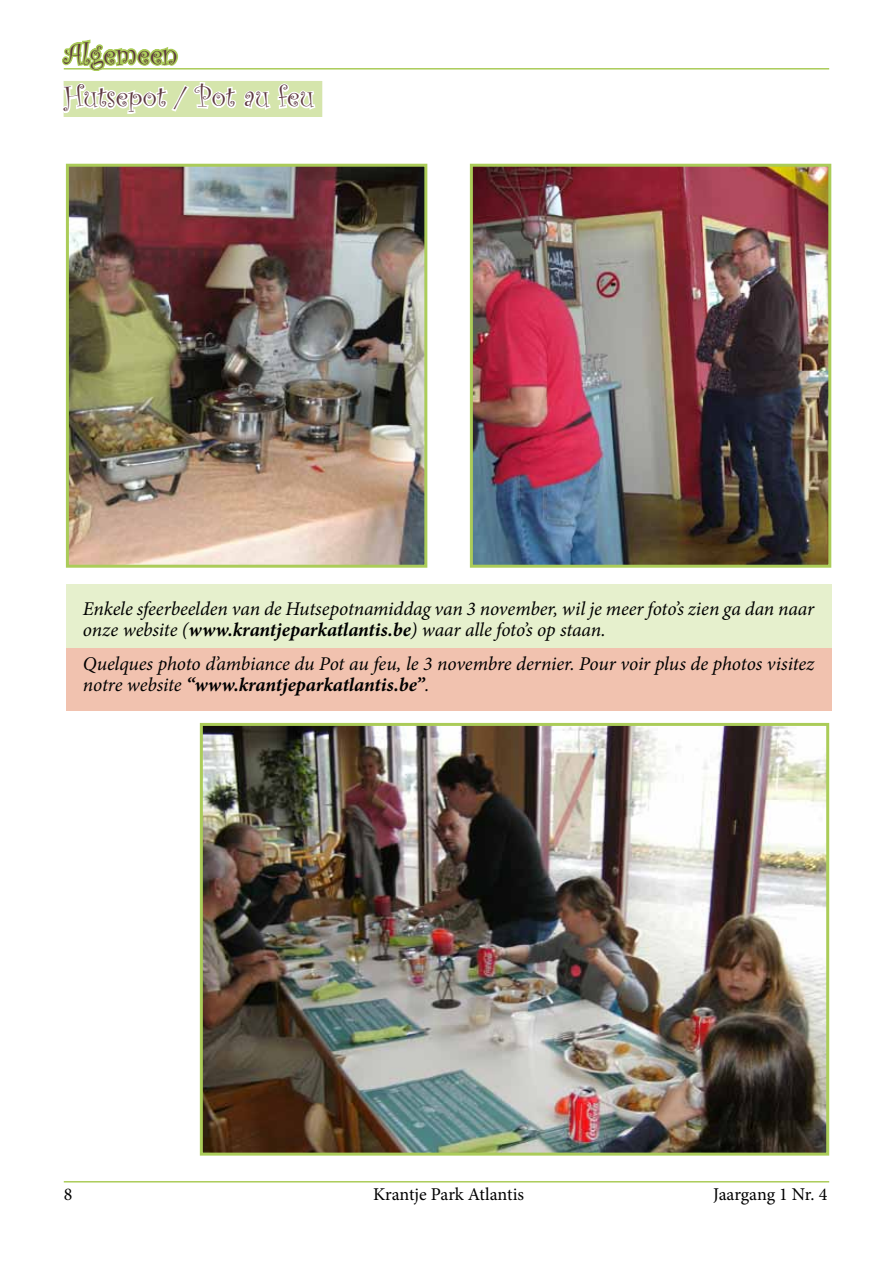
<style>
.page{position:relative;width:893px;height:1263px;background:#fff}
.page>*{position:absolute;margin:0;border:0;box-sizing:border-box;transform-origin:0 0}
.t1{font:30px/42.8px "Curlz";color:#5c373f}
.t2{font:italic 19.5px/21px "Minion Pro";letter-spacing:-.005em;color:#000}
.t3{font:18px "Minion Pro";letter-spacing:-.01em;color:#000}
.s1{font-weight:700}
</style>
<div class="page">
<hr style="left:64px;top:1181px;width:765px;height:1px;background:#abcc59">
<hr style="left:64px;top:68px;width:765px;height:2px;background:#abcc59">
<div style="left:66px;top:639px;width:765px;height:72px;background:#f1c2af"></div>
<div style="left:64px;top:81px;width:258px;height:36px;background:#d5e5ac"></div>
<svg style="left:62px;top:39px;width:255px;height:77px"></svg>
<img style="left:204px;top:727px;width:621px;height:424px">
<div style="left:200px;top:723px;width:629px;height:432px;border:3px solid #abcc59"></div>
<img style="left:70px;top:168px;width:353px;height:396px">
<div style="left:66px;top:164px;width:361px;height:404px;border:3px solid #abcc59"></div>
<img style="left:474px;top:168px;width:353px;height:396px">
<div style="left:470px;top:164px;width:361px;height:404px;border:3px solid #abcc59"></div>
<div style="left:66px;top:584px;width:765px;height:63px;background:#e6f0cd"></div>
<h1 class="t1" style="left:64px;top:32px;width:251px">Algemeen<br>Hutsepot / Pot au feu</h1>
<p class="t2" style="left:83px;top:599px;width:733px">Enkele sfeerbeelden van de Hutsepotnamiddag van 3 november, wil je meer foto’s zien ga dan naar onze website (<span class="s1">www.krantjeparkatlantis.be</span>) waar alle foto’s op staan.</p>
<p class="t2" style="left:83px;top:653px;width:733px">Quelques photo d’ambiance du Pot au feu, le 3 novembre dernier. Pour voir plus de photos visitez notre website <span class="s1">“www.krantjeparkatlantis.be”</span>.</p>
<p class="t3" style="left:64px;top:1182px;width:10px">8</p>
<p class="t3" style="left:373px;top:1182px;width:152px">Krantje Park Atlantis</p>
<p class="t3" style="left:713px;top:1182px;width:116px">Jaargang 1 Nr. 4</p>
</div>
